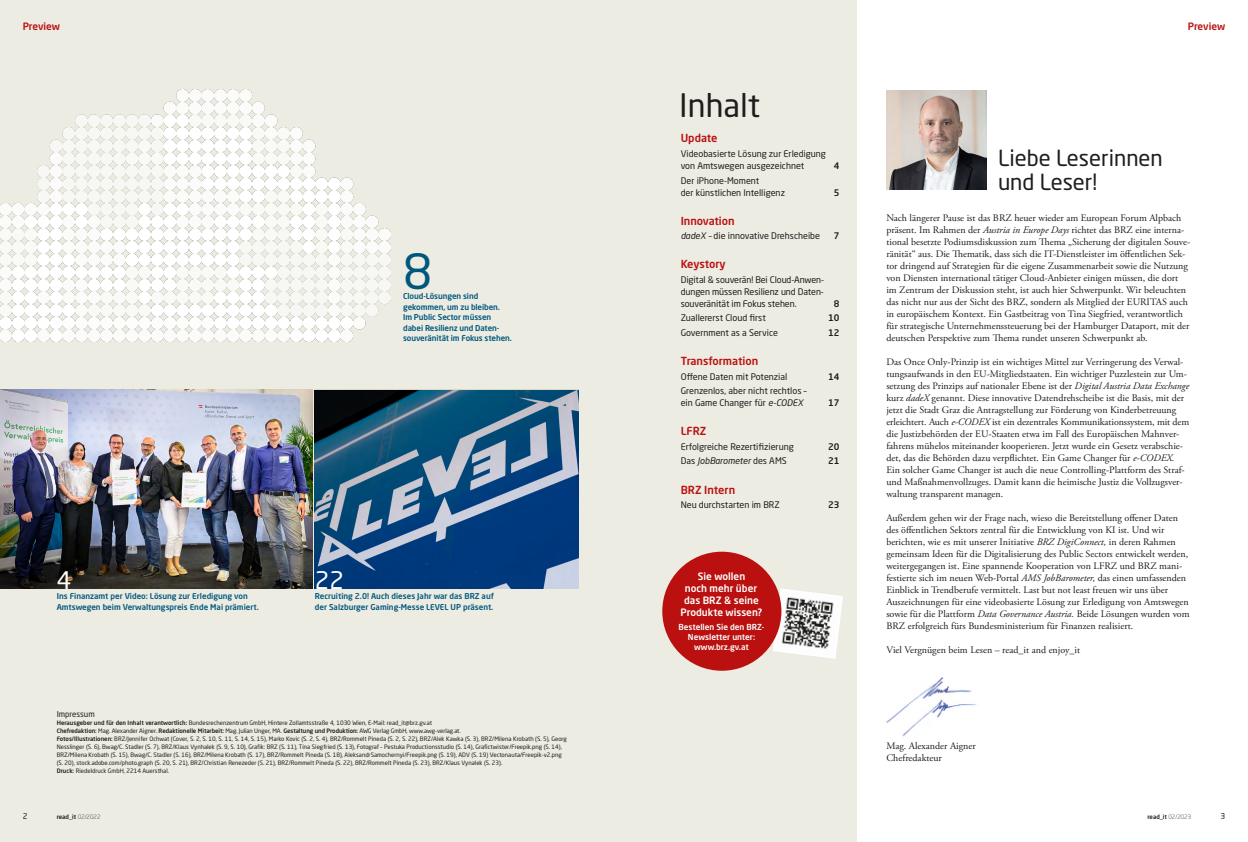
<style>
.page{position:relative;width:1248px;height:842px;background:#fff}
.page>*{position:absolute;margin:0;border:0;box-sizing:border-box;transform-origin:0 0}
.zitat_name{font:48px "Neo Sans Std";color:#00577c}
.headline_1{font:32px "Neo Sans Pro";color:#1d1d1b}
.zitat_name-2{font:24px "Neo Sans Std";color:#fff}
.headline_1-2{font:22px/24px "Neo Sans Pro";color:#1d1d1b}
.headline_1-3{font:500 11px "Neo Sans Pro";color:#ba1110}
.fliesstext{font:10px/12px "Adobe Garamond Pro";color:#1d1d1b}
.kasten_fett{font:500 10px/12px "Neo Sans Std";color:#fff;text-align:center}
.rubriktitel{font:500 10px "Neo Sans Pro";color:#ba1110}
.headline_1-4{font:9px/12px "Neo Sans Pro";color:#1d1d1b}
.headline_1-5{font:italic 9px "Neo Sans Std";color:#1d1d1b}
.headline_1-6{font:500 9px "Neo Sans Pro";color:#1d1d1b}
.kasten_fett-2{font:500 8.2px/10px "Neo Sans Std";color:#fff;text-align:center}
.zitat_name-3{font:500 8px/10.5px "Neo Sans Std";color:#00577c}
.zitat_name-4{font:8px "Neo Sans Std";color:#1d1d1b}
.t1{font:8px "Neo Sans Pro";color:#1d1d1b}
.zitat_name-5{font:6px/8px "Neo Sans Std";color:#1d1d1b}
.t2{font:500 6px "Neo Sans Pro";color:#1d1d1b}
.s1{font-weight:500}
.s2{font-family:"Neo Sans Std";font-style:italic}
.s3{font-family:"Neo Sans Pro";font-style:normal}
.s4{font-style:italic}
.s5{font-weight:300}
</style>
<div class="page">
<div style="left:0;top:0;width:856px;height:842px;background:#edece3"></div>
<svg style="left:772px;top:588px;width:71px;height:71px"></svg>
<img style="left:775px;top:591px;width:65px;height:65px">
<div style="left:662px;top:552px;width:119px;height:119px;background:#ba1110;border-radius:50%"></div>
<img style="left:886px;top:91px;width:100px;height:99px">
<img style="left:0;top:390px;width:312px;height:199px">
<img style="left:315px;top:390px;width:263px;height:198px">
<img style="left:0;top:89px;width:391px;height:252px">
<img style="left:886px;top:677px;width:91px;height:60px">
<p class="rubriktitel" style="left:23px;top:20px;width:39px">Preview</p>
<p class="rubriktitel" style="left:1187px;top:20px;width:39px">Preview</p>
<p class="zitat_name" style="left:403px;top:242px;width:31px">8</p>
<p class="zitat_name-3" style="left:403px;top:291px;width:110px">Cloud-Lösungen sind gekommen, um zu bleiben.<br>Im Public Sector müssen dabei Resilienz und Daten&shy;souveränität im Fokus stehen.</p>
<p class="zitat_name-2" style="left:57px;top:565px;width:16px">4</p>
<p class="zitat_name-3" style="left:57px;top:591px;width:203px">Ins Finanzamt per Video: Lösung zur Erledigung von<br>Amtswegen beim Verwaltungspreis Ende Mai prämiert.</p>
<p class="zitat_name-2" style="left:315px;top:565px;width:31px">22</p>
<p class="zitat_name-3" style="left:315px;top:591px;width:180px">Recruiting 2.0! Auch dieses Jahr war das BRZ auf</p>
<p class="zitat_name-3" style="left:315px;top:601px;width:180px">der Salzburger Gaming-Messe LEVEL UP präsent.</p>
<p class="zitat_name-4" style="left:57px;top:709px;width:40px">Impressum</p>
<p class="zitat_name-5" style="left:57px;top:719px;width:377px"><span class="s1">Herausgeber und für den Inhalt verantwortlich:</span> Bundesrechenzentrum GmbH, Hintere Zollamtsstraße 4, 1030 Wien, E-Mail: read_it@brz.gv.at</p>
<p class="zitat_name-5" style="left:57px;top:727px;width:511px"><span class="s1">Chefredaktion:</span> Mag. Alexander Aigner. <span class="s1">Redaktionelle Mitarbeit:</span> Mag. Julian Unger, MA. <span class="s1">Gestaltung und Produktion:</span> AWG Verlag GmbH, www.awg-verlag.at.<br><span class="s1">Fotos/Illustrationen:</span> BRZ/Jennifer Ochwat (Cover, S. 2, S. 10, S. 11, S. 14, S. 15), Marko Kovic (S. 2, S. 4), BRZ/Rommelt Pineda (S. 2, S. 22), BRZ/Alek Kawka (S. 3), BRZ/Milena Krobath (S. 5), Georg Nesslinger (S. 6), Bwag/C. Stadler (S. 7), BRZ/Klaus Vynhalek (S. 9, S. 10), Grafik: BRZ (S. 11), Tina Siegfried (S. 13), Fotograf – Pestuka Productionsstudio (S. 14), Grafictwister/Freepik.png (S. 14), BRZ/Milena Krobath (S. 15), Bwag/C. Stadler (S. 16), BRZ/Milena Krobath (S. 17), BRZ/Rommelt Pineda (S. 18), AleksandrSamochernyi/Freepik.png (S. 19), ADV (S. 19) Vectonauta/Freepik-v2.png (S. 20), stock.adobe.com/photo.graph (S. 20, S. 21), BRZ/Christian Renezeder (S. 21), BRZ/Rommelt Pineda (S. 22), BRZ/Rommelt Pineda (S. 23), BRZ/Klaus Vynalek (S. 23).<br><span class="s1">Druck:</span> Riedeldruck GmbH, 2214 Auersthal.</p>
<h1 class="headline_1" style="left:679px;top:85px;width:82px">Inhalt</h1>
<h1 class="headline_1-3" style="left:680px;top:131px;width:38px">Update</h1>
<h1 class="headline_1-4" style="left:680px;top:148px;width:147px">Videobasierte Lösung zur Erledigung von Amtswegen ausgezeichnet</h1>
<h1 class="headline_1-4" style="left:680px;top:174px;width:106px">Der iPhone-Moment<br>der künstlichen Intelligenz</h1>
<h1 class="headline_1-6" style="left:833px;top:160px;width:7px">4</h1>
<h1 class="headline_1-6" style="left:833px;top:187px;width:7px">5</h1>
<h1 class="headline_1-3" style="left:680px;top:214px;width:56px">Innovation</h1>
<h1 class="headline_1-4" style="left:680px;top:230px;width:141px"><span class="s2">dadeX –</span> die innovative Drehscheibe</h1>
<h1 class="headline_1-6" style="left:833px;top:230px;width:7px">7</h1>
<h1 class="headline_1-3" style="left:680px;top:257px;width:46px">Keystory</h1>
<h1 class="headline_1-4" style="left:680px;top:273px;width:145px;text-align:justify">Digital &amp; souverän! Bei Cloud-Anwen&shy;dungen müssen Resilienz und Daten&shy;souveränität im Fokus stehen.</h1>
<h1 class="headline_1-6" style="left:833px;top:298px;width:7px">8</h1>
<h1 class="headline_1-4" style="left:680px;top:312px;width:87px">Zuallererst Cloud first</h1>
<h1 class="headline_1-6" style="left:828px;top:312px;width:13px">10</h1>
<h1 class="headline_1-4" style="left:680px;top:327px;width:99px">Government as a Service</h1>
<h1 class="headline_1-6" style="left:828px;top:327px;width:13px">12</h1>
<h1 class="headline_1-3" style="left:680px;top:354px;width:79px">Transformation</h1>
<h1 class="headline_1-4" style="left:680px;top:370px;width:108px">Offene Daten mit Potenzial</h1>
<h1 class="headline_1-6" style="left:828px;top:371px;width:13px">14</h1>
<h1 class="headline_1-4" style="left:680px;top:385px;width:127px">Grenzenlos, aber nicht rechtlos – ein Game Changer für <span class="s2">e-CODEX</span></h1>
<h1 class="headline_1-6" style="left:828px;top:397px;width:13px">17</h1>
<h1 class="headline_1-3" style="left:680px;top:424px;width:27px">LFRZ</h1>
<h1 class="headline_1-4" style="left:680px;top:440px;width:114px">Erfolgreiche Rezertifizierung</h1>
<h1 class="headline_1-6" style="left:828px;top:441px;width:13px">20</h1>
<h1 class="headline_1-5" style="left:680px;top:456px;width:108px"><span class="s3">Das</span> JobBarometer <span class="s3">des AMS</span></h1>
<h1 class="headline_1-6" style="left:828px;top:455px;width:13px">21</h1>
<h1 class="headline_1-3" style="left:680px;top:482px;width:56px">BRZ Intern</h1>
<h1 class="headline_1-4" style="left:680px;top:499px;width:101px">Neu durchstarten im BRZ</h1>
<h1 class="headline_1-6" style="left:828px;top:499px;width:13px">23</h1>
<p class="kasten_fett" style="left:680px;top:570px;width:83px">Sie wollen<br>noch mehr über das BRZ &amp; seine<br>Produkte wissen?</p>
<p class="kasten_fett-2" style="left:678px;top:622px;width:88px">Bestellen Sie den BRZ-<br>Newsletter unter: www.brz.gv.at</p>
<h1 class="headline_1-2" style="left:997px;top:146px;width:166px">Liebe Leserinnen und Leser!</h1>
<p class="fliesstext" style="left:886px;top:212px;width:305px">Nach längerer Pause ist das BRZ heuer wieder am European Forum Alpbach präsent. Im Rahmen der <span class="s4">Austria in Europe Days</span> richtet das BRZ eine interna&shy;tional besetzte Podiumsdiskussion zum Thema „Sicherung der digitalen Souve&shy;ränität“ aus. Die Thematik, dass sich die IT-Dienstleister im öffentlichen Sek&shy;tor dringend auf Strategien für die eigene Zusammenarbeit sowie die Nutzung von Diensten international tätiger Cloud-Anbieter einigen müssen, die dort im Zentrum der Diskussion steht, ist auch hier Schwerpunkt. Wir beleuchten das nicht nur aus der Sicht des BRZ, sondern als Mitglied der EURITAS auch in europäischem Kontext. Ein Gastbeitrag von Tina Siegfried, verantwortlich für strategische Unternehmenssteuerung bei der Hamburger Dataport, mit der deutschen Perspektive zum Thema rundet unseren Schwerpunkt ab.</p>
<p class="fliesstext" style="left:886px;top:356px;width:304px">Das Once Only-Prinzip ist ein wichtiges Mittel zur Verringerung des Verwal&shy;tungsaufwands in den EU-Mitgliedstaaten. Ein wichtiger Puzzlestein zur Um&shy;setzung des Prinzips auf nationaler Ebene ist der <span class="s4">Digital Austria Data Exchange </span>kurz <span class="s4">dadeX</span> genannt. Diese innovative Datendrehscheibe ist die Basis, mit der jetzt die Stadt Graz die Antragstellung zur Förderung von Kinderbetreuung erleichtert. Auch <span class="s4">e-CODEX</span> ist ein dezentrales Kommunikationssystem, mit dem die Justizbehörden der EU-Staaten etwa im Fall des Europäischen Mahnver&shy;fahrens mühelos miteinander kooperieren. Jetzt wurde ein Gesetz verabschie&shy;det, das die Behörden dazu verpflichtet. Ein Game Changer für <span class="s4">e-CODEX.<br></span>Ein solcher Game Changer ist auch die neue Controlling-Plattform des Straf&shy;und Maßnahmenvollzuges. Damit kann die heimische Justiz die Vollzugsver&shy;waltung transparent managen.</p>
<p class="fliesstext" style="left:886px;top:512px;width:305px">Außerdem gehen wir der Frage nach, wieso die Bereitstellung offener Daten des öffentlichen Sektors zentral für die Entwicklung von KI ist. Und wir berichten, wie es mit unserer Initiative <span class="s4">BRZ DigiConnect,</span> in deren Rahmen gemeinsam Ideen für die Digitalisierung des Public Sectors entwickelt werden, weitergegangen ist. Eine spannende Kooperation von LFRZ und BRZ mani&shy;festierte sich im neuen Web-Portal <span class="s4">AMS JobBarometer,</span> das einen umfassenden Einblick in Trendberufe vermittelt. Last but not least freuen wir uns über Auszeichnungen für eine videobasierte Lösung zur Erledigung von Amtswegen sowie für die Plattform <span class="s4">Data Governance Austria.</span> Beide Lösungen wurden vom BRZ erfolgreich fürs Bundesministerium für Finanzen realisiert.</p>
<p class="fliesstext" style="left:886px;top:644px;width:195px">Viel Vergnügen beim Lesen – read_it and enjoy_it</p>
<p class="fliesstext" style="left:886px;top:740px;width:91px">Mag. Alexander Aigner<br>Chefredakteur</p>
<p class="t1" style="left:23px;top:811px;width:6px">2</p>
<p class="t2" style="left:57px;top:813px;width:45px">read_it <span class="s5">02/2022</span></p>
<p class="t2" style="left:1147px;top:813px;width:45px">read_it <span class="s5">02/2023</span></p>
<p class="t1" style="left:1220px;top:811px;width:6px">3</p>
</div>
